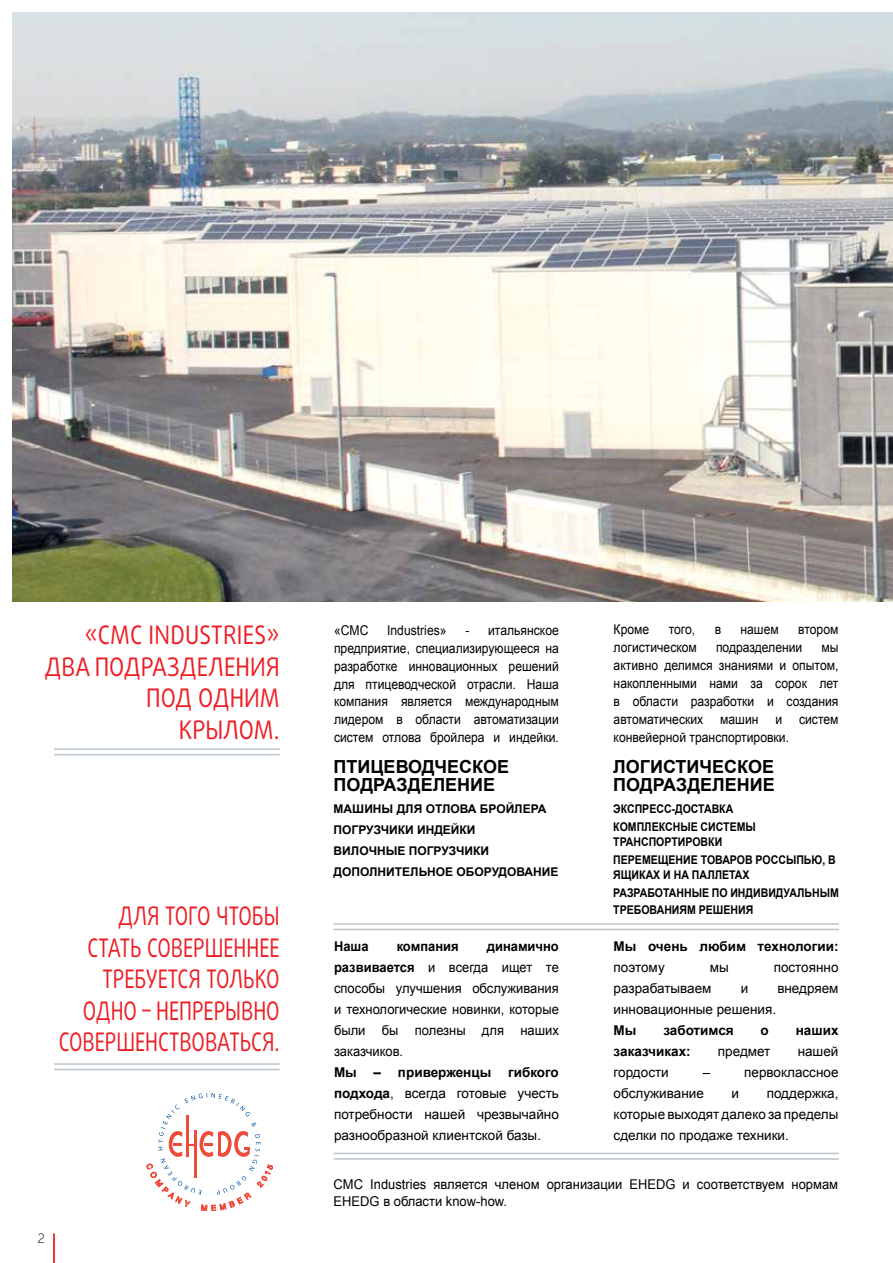
<style>
.page{position:relative;width:893px;height:1263px;background:#fff}
.page>*{position:absolute;margin:0;border:0;box-sizing:border-box;transform-origin:0 0}
.t1{font:25.5px/31.5px "Daxline Pro";color:#ed1d24;text-align:right;scale:.79 1}
.t2{font:25.5px/31.5px "Daxline Pro";color:#ed1d24;scale:.89 1}
.t3{font:700 18px/18px "Arial";color:#000}
.t4{font:13.5px/18px "Arial";color:#000;text-align:justify;scale:.9 1}
.t5{font:13.5px/21px "Arial";color:#000;text-align:justify}
.t6{font:13.5px/21px "Arial";color:#000;text-align:justify;scale:.96 1}
.t7{font:700 13.5px "Arial";color:#000}
.t8{font:700 13.5px "Arial";color:#000;scale:.96 1}
.t9{font:13.5px "Museo Sans 100";color:#000}
.t10{font:700 12px/18px "Arial";color:#000;scale:.88 1}
.t11{font:700 12px/21px "Arial";color:#000}
.s1{font-weight:700}
</style>
<div class="page">
<img style="left:13px;top:13px;width:880px;height:588px">
<svg style="left:147px;top:1093px;width:126px;height:118px"></svg>
<hr style="left:334px;top:1153px;width:505px;height:1px;background:#bbc4ca">
<hr style="left:334px;top:1158px;width:505px;height:2px;background:#bbc4ca">
<hr style="left:334px;top:923px;width:505px;height:2px;background:#bbc4ca">
<hr style="left:334px;top:929px;width:505px;height:1px;background:#bbc4ca">
<hr style="left:54px;top:1063px;width:226px;height:2px;background:#bbc4ca">
<hr style="left:54px;top:1069px;width:226px;height:1px;background:#bbc4ca">
<hr style="left:54px;top:1233px;width:1px;height:30px;background:#ed1d24">
<hr style="left:54px;top:748px;width:226px;height:2px;background:#bcc9d3">
<hr style="left:54px;top:754px;width:226px;height:1px;background:#bcc9d3">
<h1 class="t2" style="left:45px;top:619px;width:266px;text-indent:40px">«CMC INDUSTRI ES»<br>ДВА ПОДРА</h1>
<h1 class="t2" style="left:167px;top:651px;width:31px">ЗДЕЛЕН</h1>
<h1 class="t2" style="left:250px;top:651px;width:32px">ИЯ</h1>
<h1 class="t2" style="left:146px;top:682px;width:18px">ПОД</h1>
<h1 class="t2" style="left:198px;top:682px;width:93px">ОДНИМ</h1>
<h1 class="t2" style="left:179px;top:714px;width:18px">КРЫЛО</h1>
<h1 class="t2" style="left:254px;top:714px;width:31px">М.</h1>
<h1 class="t1" style="left:59px;top:901px;width:281px">ДЛЯ ТОГО ЧТОБЫ<br>СТАТЬ СОВЕРШЕННЕЕ<br>ТРЕБУЕТСЯ ТОЛЬКО<br>ОДНО – НЕПРЕРЫВНО<br>СОВЕРШЕНСТВОВАТЬСЯ.</h1>
<p class="t9" style="left:38px;top:1231px;width:9px">2</p>
<p class="t4" style="left:334px;top:621px;width:40px">«CMC</p>
<p class="t4" style="left:387px;top:621px;width:68px">Industries»</p>
<p class="t4" style="left:334px;top:621px;width:251px;text-indent:131px">- итальянское предприятие, специализирующееся на разработке инновационных решений для птицеводческой отрасли. Наша компания является международным лидером в области автоматизации систем отлова бройлера и индейки.</p>
<p class="t4" style="left:614px;top:621px;width:41px">Кроме</p>
<p class="t4" style="left:669px;top:621px;width:31px">того,</p>
<p class="t4" style="left:715px;top:621px;width:9px">в</p>
<p class="t4" style="left:740px;top:621px;width:44px">нашем</p>
<p class="t4" style="left:798px;top:621px;width:46px">втором</p>
<p class="t4" style="left:614px;top:639px;width:94px">логистическом</p>
<p class="t4" style="left:716px;top:639px;width:98px">подразделении</p>
<p class="t4" style="left:614px;top:639px;width:251px;text-indent:208px">мы активно делимся знаниями и опытом, накопленными нами за сорок лет в области разработки и создания автоматических машин и систем конвейерной транспортировки.</p>
<h2 class="t3" style="left:613px;top:758px;width:163px">ЛОГИСТИЧЕСКОЕ<br>ПОДРАЗДЕЛЕНИЕ</h2>
<h2 class="t3" style="left:334px;top:758px;width:177px">ПТИЦЕВОДЧЕСКОЕ<br>ПОДРАЗДЕЛЕНИЕ</h2>
<p class="t11" style="left:334px;top:799px;width:226px">МАШИНЫ ДЛЯ ОТЛОВА БРОЙЛЕРА<br>ПОГРУЗЧИКИ ИНДЕЙКИ<br>ВИЛОЧНЫЕ ПОГРУЗЧИКИ<br>ДОПОЛНИТЕЛЬНОЕ ОБОРУДОВАНИЕ</p>
<p class="t10" style="left:613px;top:800px;width:164px">ЭКСПРЕСС-ДОСТАВКА<br>КОМПЛЕКСНЫЕ СИСТЕМЫ</p>
<p class="t10" style="left:613px;top:833px;width:255px">ТРАНСПОРТИРОВКИ<br>ПЕРЕМЕЩЕНИЕ ТОВАРОВ РОССЫПЬЮ, В</p>
<p class="t10" style="left:613px;top:866px;width:258px">ЯЩИКАХ И НА ПАЛЛЕТАХ<br>РАЗРАБОТАННЫЕ ПО ИНДИВИДУАЛЬНЫМ</p>
<p class="t10" style="left:613px;top:901px;width:161px">ТРЕБОВАНИЯМ РЕШЕНИЯ</p>
<p class="t8" style="left:334px;top:938px;width:38px">Наша</p>
<p class="t8" style="left:397px;top:938px;width:66px">компания</p>
<p class="t6" style="left:334px;top:936px;width:236px;text-indent:153px"><span class="s1">динамично развивается</span> и всегда ищет те способы улучшения обслуживания и технологические новинки, которые были бы полезны для наших заказчиков.</p>
<p class="t5" style="left:334px;top:1062px;width:226px"><span class="s1">Мы – приверженцы гибкого подхода</span>, всегда готовые учесть потребности нашей чрезвычайно разнообразной клиентской базы.</p>
<p class="t7" style="left:614px;top:938px;width:226px">Мы очень любим технологии:</p>
<p class="t5" style="left:614px;top:957px;width:53px">поэтому</p>
<p class="t5" style="left:710px;top:957px;width:20px">мы</p>
<p class="t5" style="left:774px;top:957px;width:66px">постоянно</p>
<p class="t5" style="left:614px;top:978px;width:99px">разрабатываем</p>
<p class="t5" style="left:741px;top:978px;width:9px">и</p>
<p class="t5" style="left:777px;top:978px;width:63px">внедряем</p>
<p class="t5" style="left:614px;top:999px;width:164px">инновационные решения.</p>
<p class="t7" style="left:614px;top:1022px;width:24px">Мы</p>
<p class="t7" style="left:663px;top:1022px;width:72px">заботимся</p>
<p class="t7" style="left:761px;top:1022px;width:10px">о</p>
<p class="t7" style="left:796px;top:1022px;width:44px">наших</p>
<p class="t7" style="left:614px;top:1043px;width:79px">заказчиках:</p>
<p class="t5" style="left:718px;top:1041px;width:54px">предмет</p>
<p class="t5" style="left:798px;top:1041px;width:42px">нашей</p>
<p class="t5" style="left:614px;top:1062px;width:57px">гордости</p>
<p class="t5" style="left:703px;top:1062px;width:9px">–</p>
<p class="t5" style="left:744px;top:1062px;width:96px">первоклассное</p>
<p class="t5" style="left:614px;top:1083px;width:92px">обслуживание</p>
<p class="t5" style="left:731px;top:1083px;width:9px">и</p>
<p class="t5" style="left:614px;top:1083px;width:226px;text-indent:153px">поддержка, которые выходят далеко за пределы сделки по продаже техники.</p>
<p class="t6" style="left:334px;top:1176px;width:527px;line-height:16.5px">CMC Industries является членом организации EHEDG и соответствуем нормам<br>EHEDG в области know-how.</p>
</div>
